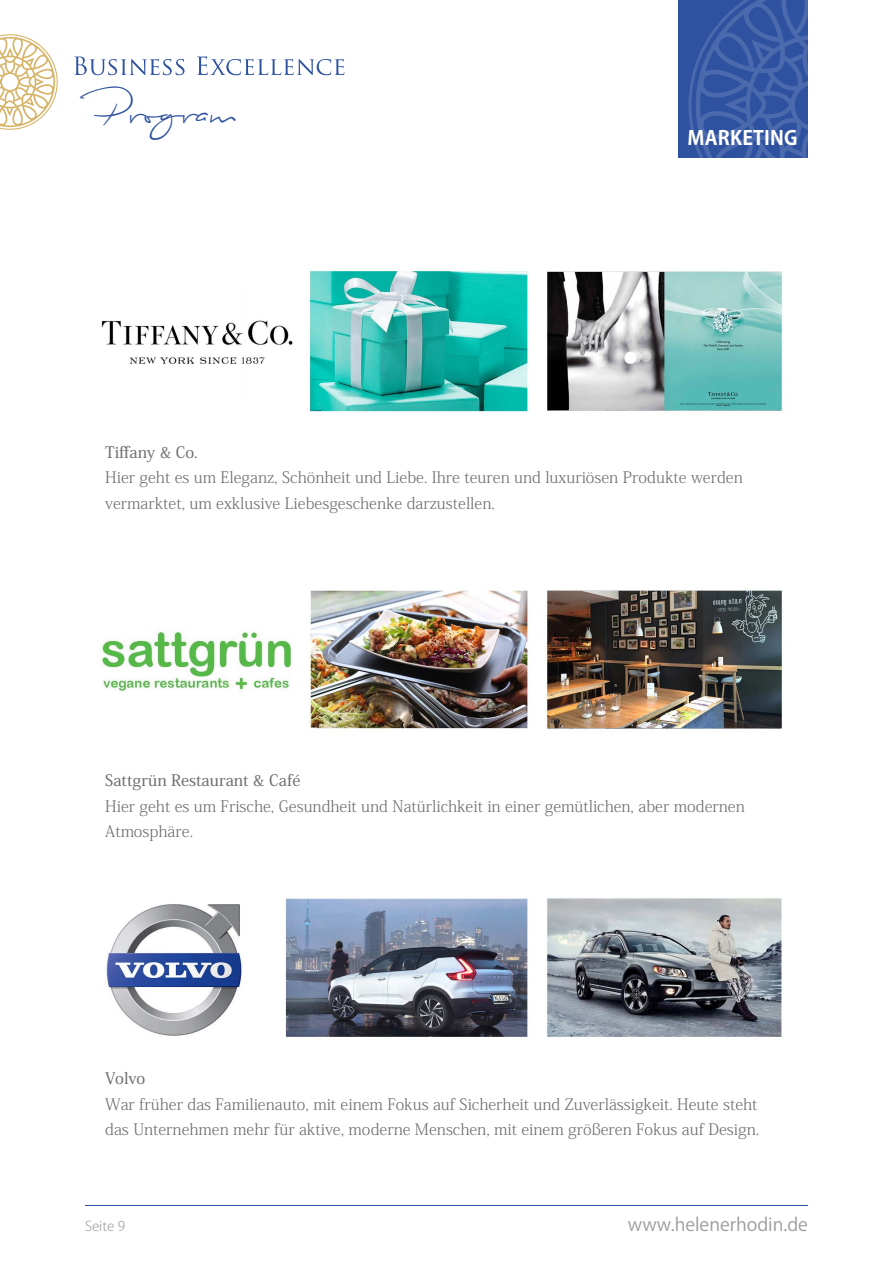
<style>
.page{position:relative;width:893px;height:1263px;background:#fff}
.page>*{position:absolute;margin:0;border:0;box-sizing:border-box;transform-origin:0 0}
.t1{font:49.35px "Biloxi Script";color:#2f52a0}
.t2{font:700 19.5px "Koz Go Pr 6 N";letter-spacing:.01em;color:#fff}
.t3{font:18px "Koz Go Pr 6 N";color:#9d9d9c}
.t4{font:300 15.75px/25.5px "Koz Min Pr 6 N";color:#706f6f}
.t5{font:500 15.75px "Koz Min Pr 6 N";color:#706f6f}
.t6{font:300 13.5px "Koz Go Pr 6 N";color:#9d9d9c}
</style>
<div class="page">
<hr style="left:85px;top:1205px;width:723px;height:1px;background:#2f52a0">
<div style="left:678px;top:0;width:130px;height:157px;background:#2f52a0"></div>
<svg style="left:688px;top:0;width:120px;height:158px"></svg>
<svg style="left:0;top:34px;width:58px;height:96px"></svg>
<svg style="left:74px;top:57px;width:111px;height:18px"></svg>
<svg style="left:197px;top:56px;width:147px;height:19px"></svg>
<img style="left:101px;top:268px;width:681px;height:146px">
<img style="left:101px;top:590px;width:682px;height:141px">
<img style="left:106px;top:898px;width:676px;height:139px">
<h1 class="t1" style="left:100px;top:80px;width:137px">Program</h1>
<p class="t2" style="left:687px;top:127px;width:112px">MARKETING</p>
<p class="t5" style="left:105px;top:443px;width:94px">Tiffany &amp; Co.</p>
<p class="t4" style="left:105px;top:465px;width:639px">Hier geht es um Eleganz, Schönheit und Liebe. Ihre teuren und luxuriösen Produkte werden vermarktet, um exklusive Liebesgeschenke darzustellen.</p>
<p class="t5" style="left:105px;top:772px;width:197px">Sattgrün Restaurant &amp; Café</p>
<p class="t4" style="left:105px;top:794px;width:641px">Hier geht es um Frische, Gesundheit und Natürlichkeit in einer gemütlichen, aber modernen<br>Atmosphäre.</p>
<p class="t5" style="left:105px;top:1069px;width:42px">Volvo</p>
<p class="t4" style="left:105px;top:1091px;width:655px">War früher das Familienauto, mit einem Fokus auf Sicherheit und Zuverlässigkeit. Heute steht das Unternehmen mehr für aktive, moderne Menschen, mit einem größeren Fokus auf Design.</p>
<p class="t6" style="left:85px;top:1218px;width:42px">Seite 9</p>
<p class="t3" style="left:628px;top:1214px;width:181px">www.helenerhodin.de</p>
</div>
